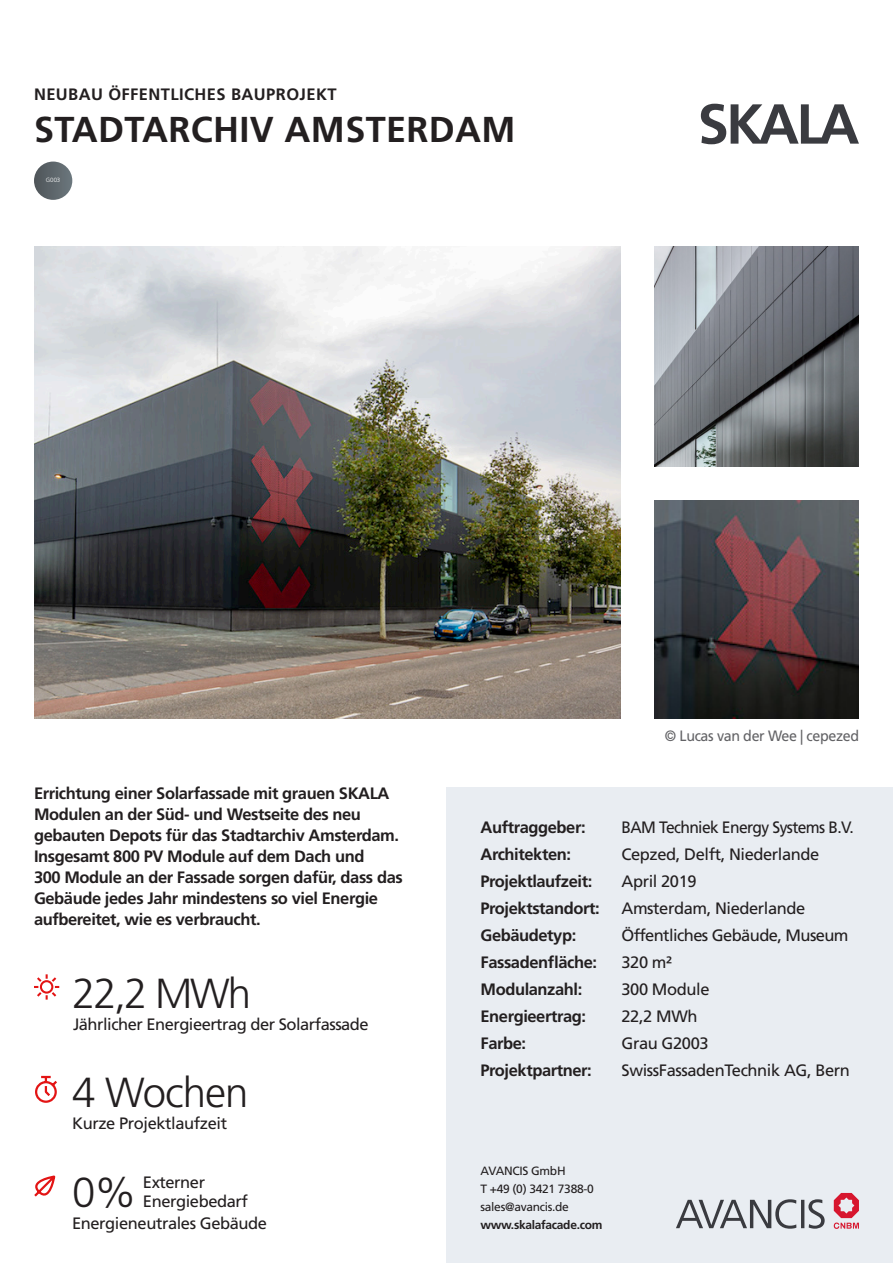
<style>
.page{position:relative;width:893px;height:1263px;background:#fff}
.page>*{position:absolute;margin:0;border:0;box-sizing:border-box;transform-origin:0 0}
.t1{font:300 42px "Frutiger LT Std";letter-spacing:-.035em;color:#231f20}
.t2{font:700 36px "Frutiger LT Std";letter-spacing:.01em;color:#231f20}
.t3{font:700 16.5px/21px "Frutiger LT Std";letter-spacing:-.025em;color:#231f20}
.t4{font:16.5px/18.8px "Frutiger LT Std";letter-spacing:-.025em;color:#231f20}
.t5{font:16.5px "Frutiger LT Std";letter-spacing:-.025em;color:#231f20;scale:.95 1}
.t6{font:700 16.5px "Frutiger LT Std";letter-spacing:.025em;color:#231f20}
.t7{font:15px "Frutiger LT Std";letter-spacing:-.025em;color:#636366;scale:.95 1}
.t8{font:12px "Frutiger LT Std";letter-spacing:-.025em;color:#231f20}
.t9{font:700 12px "Frutiger LT Std";letter-spacing:-.025em;color:#231f20}
.t10{font:300 6.15px "Frutiger LT Std";color:#fff}
</style>
<div class="page">
<div style="left:446px;top:821px;width:447px;height:442px;background:#e9edf2"></div>
<svg style="left:834px;top:1193px;width:25px;height:36px"></svg>
<svg style="left:676px;top:1199px;width:149px;height:30px"></svg>
<div style="left:446px;top:787px;width:447px;height:357px;background:#e9edf2"></div>
<svg style="left:701px;top:104px;width:158px;height:40px"></svg>
<img style="left:34px;top:247px;width:587px;height:472px">
<img style="left:655px;top:247px;width:204px;height:219px">
<img style="left:655px;top:500px;width:204px;height:219px">
<div style="left:34px;top:162px;width:38px;height:38px;background:linear-gradient(to right,#51575b,#6a757b);border-radius:19px"></div>
<svg style="left:35px;top:1075px;width:22px;height:28px"></svg>
<svg style="left:34px;top:1175px;width:22px;height:22px"></svg>
<svg style="left:34px;top:974px;width:26px;height:26px"></svg>
<p class="t6" style="left:34px;top:85px;width:304px">NEUBAU ÖFFENTLICHES BAUPROJEKT</p>
<p class="t2" style="left:34px;top:109px;width:483px">STADTARCHIV AMSTERDAM</p>
<p class="t10" style="left:46px;top:177px;width:16px">G003</p>
<p class="t3" style="left:34px;top:783px;width:370px">Errichtung einer Solarfassade mit grauen SKALA Modulen an der Süd- und Westseite des neu gebauten Depots für das Stadtarchiv Amsterdam.<br>Insgesamt 800 PV Module auf dem Dach und<br>300 Module an der Fassade sorgen dafür, dass das Gebäude jedes Jahr mindestens so viel Energie aufbereitet, wie es verbraucht.</p>
<p class="t1" style="left:72px;top:969px;width:181px">22,2 MWh</p>
<p class="t4" style="left:73px;top:1015px;width:297px">Jährlicher Energieertrag der Solarfassade</p>
<p class="t1" style="left:72px;top:1069px;width:178px">4 Wochen</p>
<p class="t4" style="left:72px;top:1114px;width:156px">Kurze Projektlaufzeit</p>
<p class="t4" style="left:143px;top:1173px;width:107px">Externer<br>Energiebedarf</p>
<p class="t1" style="left:72px;top:1169px;width:66px">0%</p>
<p class="t4" style="left:72px;top:1214px;width:196px">Energieneutrales Gebäude</p>
<p class="t7" style="left:665px;top:727px;width:206px">© Lucas van der Wee | cepezed</p>
<p class="t3" style="left:480px;top:817px;width:107px">Auftraggeber:</p>
<p class="t5" style="left:621px;top:818px;width:246px">BAM Techniek Energy Systems B.V.</p>
<p class="t3" style="left:480px;top:844px;width:92px">Architekten:</p>
<p class="t4" style="left:621px;top:845px;width:199px">Cepzed, Delft, Niederlande</p>
<p class="t3" style="left:480px;top:871px;width:113px">Projektlaufzeit:</p>
<p class="t4" style="left:621px;top:872px;width:77px">April 2019</p>
<p class="t3" style="left:480px;top:898px;width:121px">Projektstandort:</p>
<p class="t4" style="left:621px;top:899px;width:185px">Amsterdam, Niederlande</p>
<p class="t3" style="left:480px;top:925px;width:97px">Gebäudetyp:</p>
<p class="t4" style="left:621px;top:926px;width:229px">Öffentliches Gebäude, Museum</p>
<p class="t3" style="left:480px;top:952px;width:118px">Fassadenfläche:</p>
<p class="t4" style="left:621px;top:953px;width:52px">320 m²</p>
<p class="t3" style="left:480px;top:979px;width:103px">Modulanzahl:</p>
<p class="t4" style="left:621px;top:980px;width:89px">300 Module</p>
<p class="t3" style="left:480px;top:1006px;width:107px">Energieertrag:</p>
<p class="t4" style="left:621px;top:1007px;width:77px">22,2 MWh</p>
<p class="t3" style="left:480px;top:1033px;width:47px">Farbe:</p>
<p class="t4" style="left:621px;top:1034px;width:89px">Grau G2003</p>
<p class="t3" style="left:480px;top:1060px;width:113px">Projektpartner:</p>
<p class="t4" style="left:621px;top:1061px;width:230px">SwissFassadenTechnik AG, Bern</p>
<p class="t8" style="left:480px;top:1164px;width:87px">AVANCIS GmbH</p>
<p class="t8" style="left:480px;top:1182px;width:115px">T +49 (0) 3421 7388-0</p>
<p class="t8" style="left:480px;top:1200px;width:90px">sales@avancis.de</p>
<p class="t9" style="left:480px;top:1218px;width:123px">www.skalafacade.com</p>
</div>
